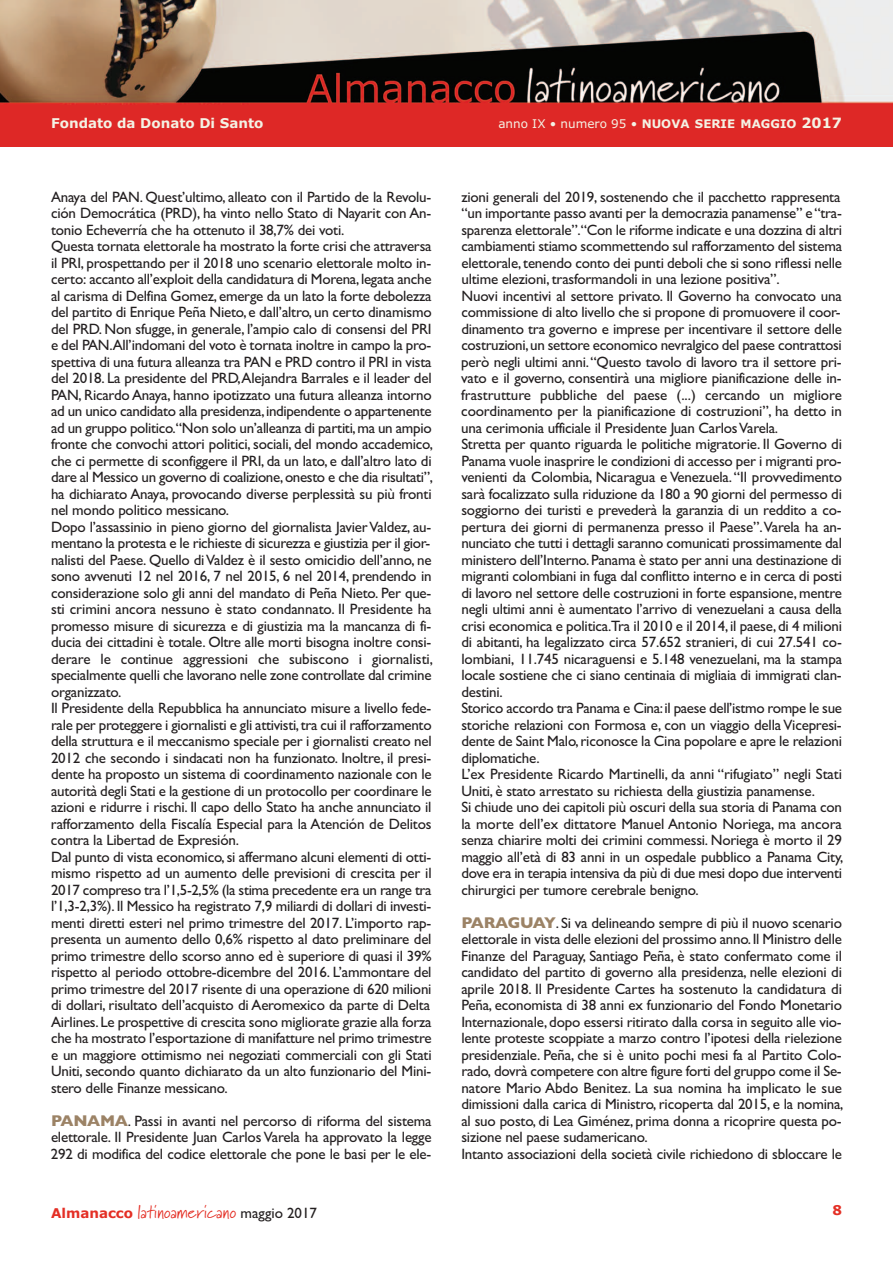
<style>
.page{position:relative;width:893px;height:1263px;background:#fff}
.page>*{position:absolute;margin:0;border:0;box-sizing:border-box;transform-origin:0 0}
.t1{font:18px "Marydale";letter-spacing:.01em;color:#e42f25}
.t2{font:15px/16.5px "Gill Sans";letter-spacing:-.015em;color:#231f20}
.t3{font:700 13.5px "Verdana";color:#f4f2e4}
.t4{font:700 13.5px "Verdana";color:#e42f25}
.t5{font:12px "Verdana";color:#f4f2e4}
.s1{font-weight:700;font-size:11.85px}
.s2{font-weight:700;font-size:14.25px}
.s3{font-weight:700;font-size:15.75px;color:#9c8366}
.s4{font-family:"Verdana";font-weight:700;font-size:13.5px}
.s5{font-family:"Gill Sans";font-size:15px;color:#231f20}
</style>
<div class="page">
<img style="left:0;top:0;width:893px;height:105px">
<div style="left:0;top:105px;width:893px;height:42px;background:#de2826"></div>
<p class="t3" style="left:51px;top:115px;width:214px">Fondato da Donato Di Santo</p>
<p class="t5" style="left:498px;top:117px;width:345px">anno IX • numero 95 • <span class="s1">NUOVA SERIE MAGGIO</span> <span class="s2">2017</span></p>
<p class="t2" style="left:51px;top:188px;width:384px">Anaya del PAN. Quest’ultimo, alleato con il Partido de la Revolu&shy;ción Democrática (PRD), ha vinto nello Stato di Nayarit con An&shy;tonio Echeverría che ha ottenuto il 38,7% dei voti.<br>Questa tornata elettorale ha mostrato la forte crisi che attraversa il PRI, prospettando per il 2018 uno scenario elettorale molto in&shy;certo: accanto all’exploit della candidatura di Morena,legata anche al carisma di Delfina Gomez,emerge da un lato la forte debolezza del partito di Enrique Peña Nieto,e dall’altro,un certo dinamismo del PRD. Non sfugge, in generale, l’ampio calo di consensi del PRI e del PAN.All’indomani del voto è tornata inoltre in campo la pro&shy;spettiva di una futura alleanza tra PAN e PRD contro il PRI in vista del 2018. La presidente del PRD,Alejandra Barrales e il leader del PAN, Ricardo Anaya, hanno ipotizzato una futura alleanza intorno ad un unico candidato alla presidenza,indipendente o appartenente ad un gruppo politico.“Non solo un’alleanza di partiti,ma un ampio fronte che convochi attori politici, sociali, del mondo accademico, che ci permette di sconfiggere il PRI, da un lato, e dall’altro lato di dare al Messico un governo di coalizione,onesto e che dia risultati”, ha dichiarato Anaya, provocando diverse perplessità su più fronti nel mondo politico messicano.<br>Dopo l’assassinio in pieno giorno del giornalista JavierValdez, au&shy;mentano la protesta e le richieste di sicurezza e giustizia per il gior&shy;nalisti del Paese. Quello diValdez è il sesto omicidio dell’anno, ne sono avvenuti 12 nel 2016, 7 nel 2015, 6 nel 2014, prendendo in considerazione solo gli anni del mandato di Peña Nieto. Per que&shy;sti crimini ancora nessuno è stato condannato. Il Presidente ha promesso misure di sicurezza e di giustizia ma la mancanza di fi&shy;ducia dei cittadini è totale. Oltre alle morti bisogna inoltre consi&shy;derare le continue aggressioni che subiscono i giornalisti, specialmente quelli che lavorano nelle zone controllate dal crimine organizzato.<br>Il Presidente della Repubblica ha annunciato misure a livello fede&shy;rale per proteggere i giornalisti e gli attivisti,tra cui il rafforzamento della struttura e il meccanismo speciale per i giornalisti creato nel 2012 che secondo i sindacati non ha funzionato. Inoltre, il presi&shy;dente ha proposto un sistema di coordinamento nazionale con le autorità degli Stati e la gestione di un protocollo per coordinare le azioni e ridurre i rischi. Il capo dello Stato ha anche annunciato il rafforzamento della Fiscalía Especial para la Atención de Delitos contra la Libertad de Expresión.<br>Dal punto di vista economico,si affermano alcuni elementi di otti&shy;mismo rispetto ad un aumento delle previsioni di crescita per il 2017 compreso tra l’1,5-2,5% (la stima precedente era un range tra l’1,3-2,3%).Il Messico ha registrato 7,9 miliardi di dollari di investi&shy;menti diretti esteri nel primo trimestre del 2017. L’importo rap&shy;presenta un aumento dello 0,6% rispetto al dato preliminare del primo trimestre dello scorso anno ed è superiore di quasi il 39% rispetto al periodo ottobre-dicembre del 2016. L’ammontare del primo trimestre del 2017 risente di una operazione di 620 milioni di dollari, risultato dell’acquisto di Aeromexico da parte di Delta Airlines.Le prospettive di crescita sono migliorate grazie alla forza che ha mostrato l’esportazione di manifatture nel primo trimestre e un maggiore ottimismo nei negoziati commerciali con gli Stati Uniti, secondo quanto dichiarato da un alto funzionario del Mini&shy;stero delle Finanze messicano.</p>
<p class="t2" style="left:51px;top:1112px;width:382px;text-align:justify"><span class="s3">PANAMA</span>. Passi in avanti nel percorso di riforma del sistema elettorale. Il Presidente Juan Carlos Varela ha approvato la legge 292 di modifica del codice elettorale che pone le basi per le ele-</p>
<p class="t2" style="left:461px;top:188px;width:384px">zioni generali del 2019, sostenendo che il pacchetto rappresenta “un importante passo avanti per la democrazia panamense” e“tra&shy;sparenza elettorale”.“Con le riforme indicate e una dozzina di altri cambiamenti stiamo scommettendo sul rafforzamento del sistema elettorale,tenendo conto dei punti deboli che si sono riflessi nelle ultime elezioni, trasformandoli in una lezione positiva”.<br>Nuovi incentivi al settore privato. Il Governo ha convocato una commissione di alto livello che si propone di promuovere il coor&shy;dinamento tra governo e imprese per incentivare il settore delle costruzioni,un settore economico nevralgico del paese contrattosi però negli ultimi anni.“Questo tavolo di lavoro tra il settore pri&shy;vato e il governo, consentirà una migliore pianificazione delle in&shy;frastrutture pubbliche del paese (...) cercando un migliore coordinamento per la pianificazione di costruzioni”, ha detto in una cerimonia ufficiale il Presidente Juan CarlosVarela.<br>Stretta per quanto riguarda le politiche migratorie. Il Governo di Panama vuole inasprire le condizioni di accesso per i migranti pro&shy;venienti da Colombia, Nicaragua e Venezuela.“Il provvedimento sarà focalizzato sulla riduzione da 180 a 90 giorni del permesso di soggiorno dei turisti e prevederà la garanzia di un reddito a co&shy;pertura dei giorni di permanenza presso il Paese”.Varela ha an&shy;nunciato che tutti i dettagli saranno comunicati prossimamente dal ministero dell’Interno.Panama è stato per anni una destinazione di migranti colombiani in fuga dal conflitto interno e in cerca di posti di lavoro nel settore delle costruzioni in forte espansione,mentre negli ultimi anni è aumentato l’arrivo di venezuelani a causa della crisi economica e politica.Tra il 2010 e il 2014,il paese,di 4 milioni di abitanti, ha legalizzato circa 57.652 stranieri, di cui 27.541 co&shy;lombiani, 11.745 nicaraguensi e 5.148 venezuelani, ma la stampa locale sostiene che ci siano centinaia di migliaia di immigrati clan&shy;destini.<br>Storico accordo tra Panama e Cina:il paese dell’istmo rompe le sue storiche relazioni con Formosa e, con un viaggio della Vicepresi&shy;dente de Saint Malo,riconosce la Cina popolare e apre le relazioni diplomatiche.<br>L’ex Presidente Ricardo Martinelli, da anni “rifugiato” negli Stati Uniti, è stato arrestato su richiesta della giustizia panamense.<br>Si chiude uno dei capitoli più oscuri della sua storia di Panama con la morte dell’ex dittatore Manuel Antonio Noriega, ma ancora senza chiarire molti dei crimini commessi. Noriega è morto il 29 maggio all’età di 83 anni in un ospedale pubblico a Panama City, dove era in terapia intensiva da più di due mesi dopo due interventi chirurgici per tumore cerebrale benigno.</p>
<p class="t2" style="left:461px;top:914px;width:384px"><span class="s3">PARAGUAY</span>. Si va delineando sempre di più il nuovo scenario elettorale in vista delle elezioni del prossimo anno.Il Ministro delle Finanze del Paraguay, Santiago Peña, è stato confermato come il candidato del partito di governo alla presidenza, nelle elezioni di aprile 2018. Il Presidente Cartes ha sostenuto la candidatura di Peña, economista di 38 anni ex funzionario del Fondo Monetario Internazionale,dopo essersi ritirato dalla corsa in seguito alle vio&shy;lente proteste scoppiate a marzo contro l’ipotesi della rielezione presidenziale. Peña, che si è unito pochi mesi fa al Partito Colo&shy;rado, dovrà competere con altre figure forti del gruppo come il Se&shy;natore Mario Abdo Benitez. La sua nomina ha implicato le sue dimissioni dalla carica di Ministro, ricoperta dal 2015, e la nomina, al suo posto, di Lea Giménez, prima donna a ricoprire questa po&shy;sizione nel paese sudamericano.<br>Intanto associazioni della società civile richiedono di sbloccare le</p>
<p class="t1" style="left:51px;top:1201px;width:268px"><span class="s4">Almanacco</span> latinoamericano <span class="s5">maggio 2017</span></p>
<p class="t4" style="left:832px;top:1202px;width:11px">8</p>
</div>
